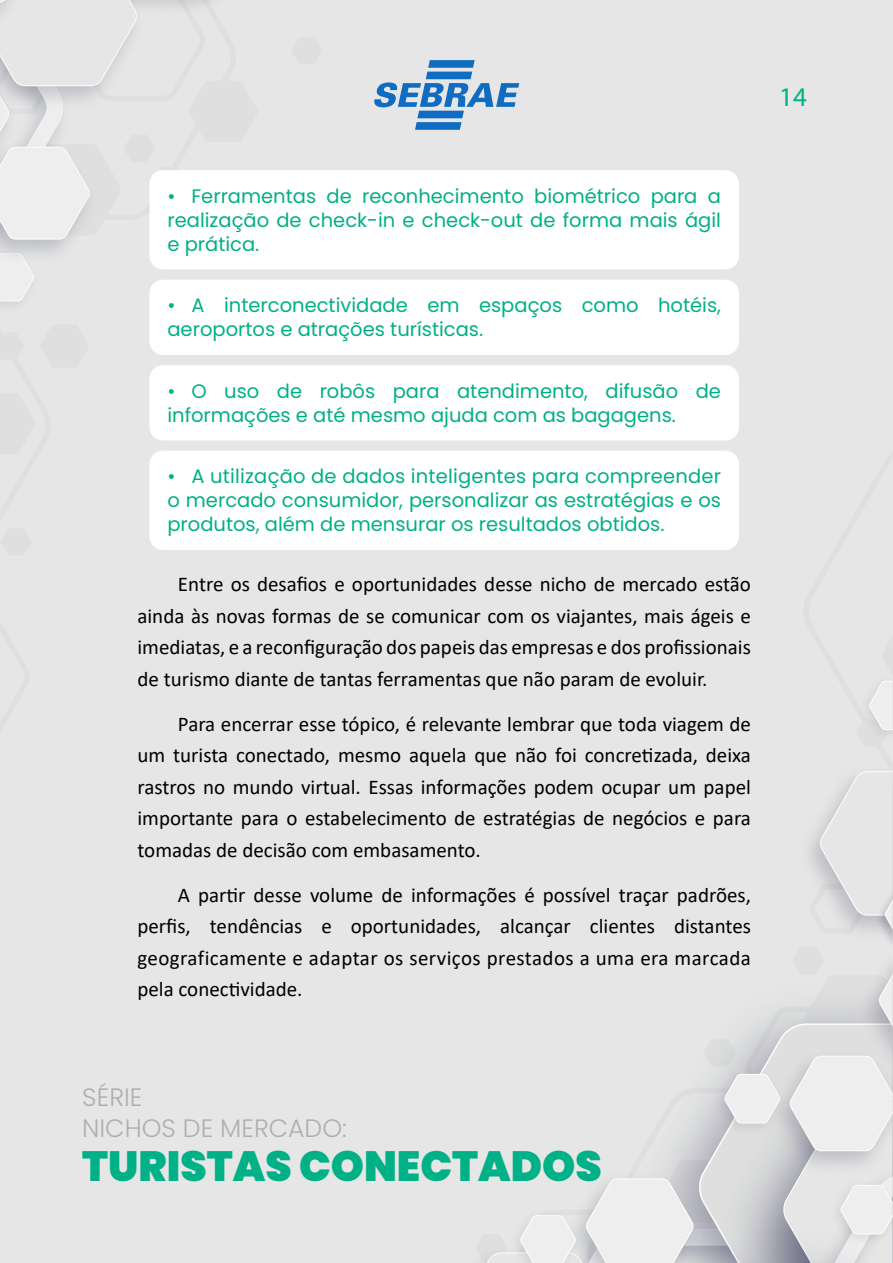
<style>
.page{position:relative;width:893px;height:1263px;background:#e5e6e5}
.page>*{position:absolute;margin:0;border:0;box-sizing:border-box;transform-origin:0 0}
.t1{font:900 42.15px "Poppins";color:#00b086}
.t2{font:27px "Myriad Pro";color:#00b086}
.t3{font:300 25.2px/30.2px "Poppins";color:#afafaf}
.t4{font:21px/31.5px "Calibri";color:#000;text-align:justify}
.t5{font:19.5px/24px "Poppins";color:#00b086;text-align:justify}
</style>
<div class="page">
<img style="left:889px;top:939px;width:4px;height:5px">
<svg style="left:810px;top:681px;width:83px;height:258px"></svg>
<svg style="left:481px;top:965px;width:412px;height:298px"></svg>
<img style="left:0;top:239px;width:69px;height:32px">
<svg style="left:0;top:0;width:211px;height:239px"></svg>
<svg style="left:374px;top:60px;width:145px;height:70px"></svg>
<div style="left:149px;top:170px;width:590px;height:99px;background:#fff;border-radius:13px"></div>
<div style="left:149px;top:280px;width:590px;height:75px;background:#fff;border-radius:14px"></div>
<div style="left:149px;top:365px;width:590px;height:75px;background:#fff;border-radius:14px"></div>
<div style="left:149px;top:451px;width:590px;height:99px;background:#fff;border-radius:13px"></div>
<p class="t2" style="left:779px;top:80px;width:29px">14</p>
<p class="t5" style="left:167px;top:184px;width:555px">• Ferramentas de reconhecimento biométrico para a realização de check-in e check-out de forma mais ágil e prática.</p>
<p class="t5" style="left:167px;top:293px;width:555px">• A interconectividade em espaços como hotéis, aeroportos e atrações turísticas.</p>
<p class="t5" style="left:167px;top:379px;width:555px">• O uso de robôs para atendimento, difusão de informações e até mesmo ajuda com as bagagens.</p>
<p class="t5" style="left:167px;top:464px;width:555px">• A utilização de dados inteligentes para compreender o mercado consumidor, personalizar as estratégias e os produtos, além de mensurar os resultados obtidos.</p>
<p class="t4" style="left:137px;top:568px;width:615px;text-indent:41px">Entre os desafios e oportunidades desse nicho de mercado estão ainda às novas formas de se comunicar com os viajantes, mais ágeis e imediatas, e a reconfiguração dos papeis das empresas e dos profissionais de turismo diante de tantas ferramentas que não param de evoluir.</p>
<p class="t4" style="left:137px;top:707px;width:615px;text-indent:41px">Para encerrar esse tópico, é relevante lembrar que toda viagem de um turista conectado, mesmo aquela que não foi concretizada, deixa rastros no mundo virtual. Essas informações podem ocupar um papel importante para o estabelecimento de estratégias de negócios e para tomadas de decisão com embasamento.</p>
<p class="t4" style="left:137px;top:878px;width:615px;text-indent:41px">A partir desse volume de informações é possível traçar padrões, perfis, tendências e oportunidades, alcançar clientes distantes geograficamente e adaptar os serviços prestados a uma era marcada pela conectividade.</p>
<p class="t3" style="left:82px;top:1082px;width:266px">SÉRIE<br>NICHOS DE MERCADO:</p>
<h1 class="t1" style="left:82px;top:1142px;width:521px">TURISTAS CONECTADOS</h1>
</div>
